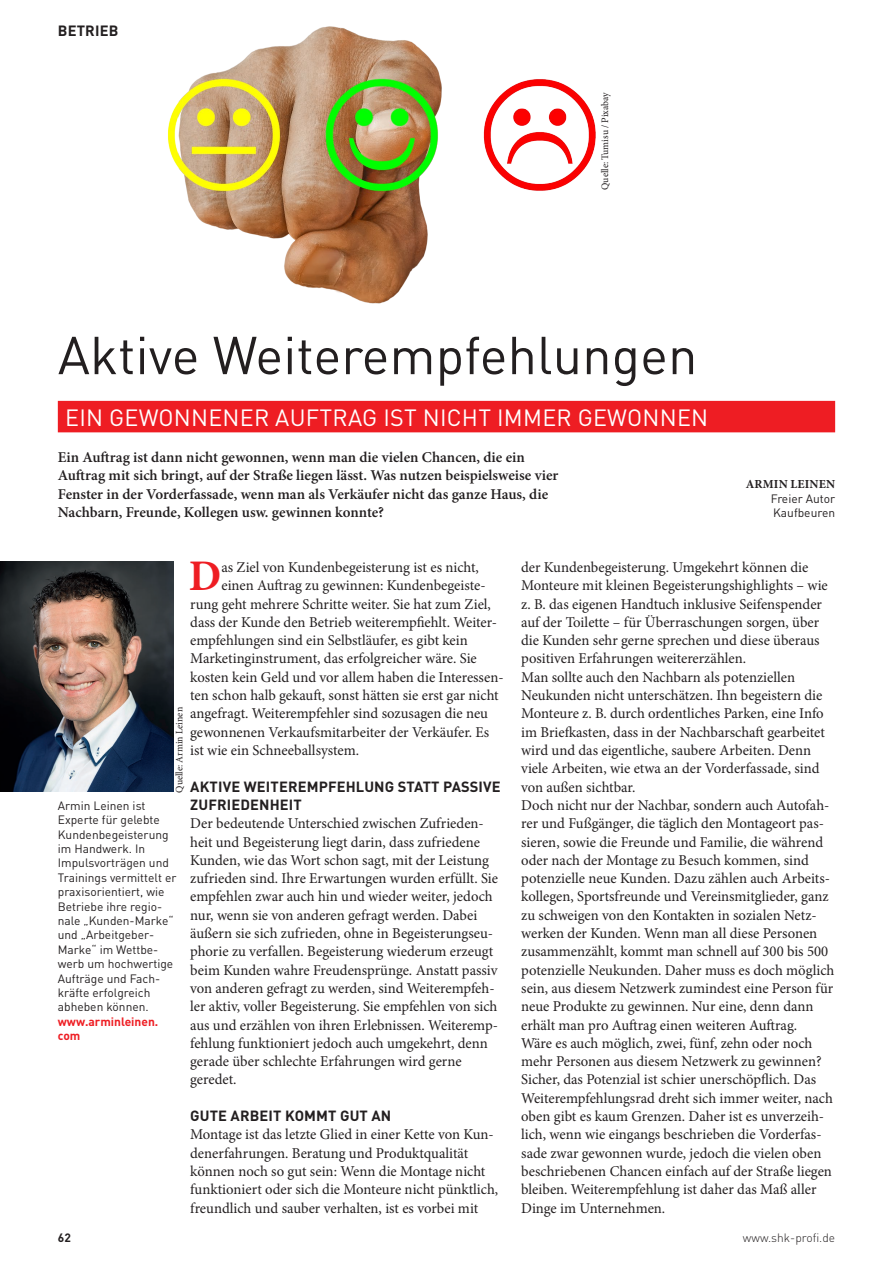
<style>
.page{position:relative;width:893px;height:1263px;background:#fff}
.page>*{position:absolute;margin:0;border:0;box-sizing:border-box;transform-origin:0 0}
.t1{font:52.5px "DIN Pro";color:#231f20}
.t2{font:700 43.65px "Minion Pro";color:#ee1d23}
.t3{font:23.25px "DIN Pro";letter-spacing:.01em;color:#fff}
.t4{font:15px/18.3px "Minion Pro";color:#231f20}
.t5{font:600 15px/18.3px "Minion Pro";color:#231f20}
.t6{font:700 14.7px/18.3px "DIN Pro";letter-spacing:.01em;color:#231f20}
.t7{font:700 12.3px "Minion Pro";letter-spacing:.01em;color:#231f20}
.t8{font:12px/14.4px "DIN Pro";color:#231f20}
.t9{font:700 12px/14.4px "DIN Pro";color:#ee1d23}
.t10{font:300 12px "DIN Pro";color:#231f20}
.t11{font:700 12px "DIN Pro";color:#231f20}
.t12{font:9.9px "Minion Pro";color:#231f20}
</style>
<div class="page">
<img style="left:0;top:561px;width:173px;height:231px">
<img style="left:168px;top:26px;width:428px;height:278px">
<div style="left:58px;top:401px;width:777px;height:31px;background:#ee1d23"></div>
<p class="t6" style="left:58px;top:20px;width:62px">BETRIEB</p>
<p class="t12" style="left:598px;top:190px;width:99px;rotate:-90deg">Quelle: Tumisu / Pixabay</p>
<h1 class="t1" style="left:58px;top:319px;width:641px">Aktive Weiterempfehlungen</h1>
<h3 class="t3" style="left:65px;top:401px;width:645px">EIN GEWONNENER AUFTRAG IST NICHT IMMER GEWONNEN</h3>
<p class="t5" style="left:58px;top:448px;width:502px">Ein Auftrag ist dann nicht gewonnen, wenn man die vielen Chancen, die ein Auftrag mit sich bringt, auf der Straße liegen lässt. Was nutzen beispielsweise vier Fenster in der Vorderfassade, wenn man als Verkäufer nicht das ganze Haus, die Nachbarn, Freunde, Kollegen usw. gewinnen konnte?</p>
<p class="t7" style="left:746px;top:476px;width:91px">ARMIN LEINEN</p>
<p class="t8" style="left:771px;top:491px;width:66px">Freier Autor<br>Kaufbeuren</p>
<h2 class="t2" style="left:189px;top:546px;width:34px">D</h2>
<p class="t4" style="left:221px;top:558px;width:259px">as Ziel von Kundenbegeisterung ist es nicht,</p>
<p class="t4" style="left:221px;top:576px;width:266px">einen Auftrag zu gewinnen: Kundenbegeiste-</p>
<p class="t4" style="left:190px;top:595px;width:302px">rung geht mehrere Schritte weiter. Sie hat zum Ziel,</p>
<p class="t4" style="left:190px;top:613px;width:308px">dass der Kunde den Betrieb weiterempfiehlt. Weiter-</p>
<p class="t4" style="left:190px;top:631px;width:279px">empfehlungen sind ein Selbstläufer, es gibt kein</p>
<p class="t4" style="left:190px;top:650px;width:288px">Marketinginstrument, das erfolgreicher wäre. Sie</p>
<p class="t4" style="left:190px;top:668px;width:315px">kosten kein Geld und vor allem haben die Interessen-</p>
<p class="t4" style="left:190px;top:686px;width:310px">ten schon halb gekauft, sonst hätten sie erst gar nicht</p>
<p class="t4" style="left:190px;top:704px;width:299px">angefragt. Weiterempfehler sind sozusagen die neu</p>
<p class="t4" style="left:190px;top:723px;width:301px">gewonnenen Verkaufsmitarbeiter der Verkäufer. Es</p>
<p class="t4" style="left:190px;top:741px;width:170px">ist wie ein Schneeballsystem.</p>
<p class="t6" style="left:190px;top:776px;width:312px">AKTIVE WEITEREMPFEHLUNG STATT PASSIVE<br>ZUFRIEDENHEIT</p>
<p class="t4" style="left:190px;top:814px;width:309px">Der bedeutende Unterschied zwischen Zufrieden&shy;heit und Begeisterung liegt darin, dass zufriedene Kunden, wie das Wort schon sagt, mit der Leistung zufrieden sind. Ihre Erwartungen wurden erfüllt. Sie empfehlen zwar auch hin und wieder weiter, jedoch nur, wenn sie von anderen gefragt werden. Dabei äußern sie sich zufrieden, ohne in Begeisterungseu&shy;phorie zu verfallen. Begeisterung wiederum erzeugt beim Kunden wahre Freudensprünge. Anstatt passiv von anderen gefragt zu werden, sind Weiterempfeh&shy;ler aktiv, voller Begeisterung. Sie empfehlen von sich aus und erzählen von ihren Erlebnissen. Weiteremp&shy;fehlung funktioniert jedoch auch umgekehrt, denn gerade über schlechte Erfahrungen wird gerne geredet.</p>
<p class="t6" style="left:190px;top:1106px;width:203px">GUTE ARBEIT KOMMT GUT AN</p>
<p class="t4" style="left:190px;top:1125px;width:310px">Montage ist das letzte Glied in einer Kette von Kun&shy;denerfahrungen. Beratung und Produktqualität können noch so gut sein: Wenn die Montage nicht funktioniert oder sich die Monteure nicht pünktlich, freundlich und sauber verhalten, ist es vorbei mit</p>
<p class="t12" style="left:173px;top:793px;width:87px;rotate:-90deg">Quelle: Armin Leinen</p>
<p class="t8" style="left:58px;top:798px;width:120px">Armin Leinen ist<br>Experte für gelebte<br>Kundenbegeisterung im Handwerk. In<br>Impulsvorträgen und<br>Trainings vermittelt er praxisorientiert, wie<br>Betriebe ihre regio&shy;nale „Kunden-Marke“ und „Arbeitgeber-<br>Marke“ im Wettbe&shy;werb um hochwertige<br>Aufträge und Fach&shy;kräfte erfolgreich abheben können.</p>
<p class="t9" style="left:58px;top:1014px;width:102px">www.arminleinen. com</p>
<p class="t4" style="left:521px;top:558px;width:315px">der Kundenbegeisterung. Umgekehrt können die Monteure mit kleinen Begeisterungshighlights – wie z. B. das eigenen Handtuch inklusive Seifenspender auf der Toilette – für Überraschungen sorgen, über die Kunden sehr gerne sprechen und diese überaus positiven Erfahrungen weitererzählen.<br>Man sollte auch den Nachbarn als potenziellen Neukunden nicht unterschätzen. Ihn begeistern die Monteure z. B. durch ordentliches Parken, eine Info im Briefkasten, dass in der Nachbarschaft gearbeitet wird und das eigentliche, saubere Arbeiten. Denn viele Arbeiten, wie etwa an der Vorderfassade, sind von außen sichtbar.<br>Doch nicht nur der Nachbar, sondern auch Autofah&shy;rer und Fußgänger, die täglich den Montageort pas&shy;sieren, sowie die Freunde und Familie, die während oder nach der Montage zu Besuch kommen, sind potenzielle neue Kunden. Dazu zählen auch Arbeits&shy;kollegen, Sportsfreunde und Vereinsmitglieder, ganz zu schweigen von den Kontakten in sozialen Netz&shy;werken der Kunden. Wenn man all diese Personen zusammenzählt, kommt man schnell auf 300 bis 500 potenzielle Neukunden. Daher muss es doch möglich sein, aus diesem Netzwerk zumindest eine Person für neue Produkte zu gewinnen. Nur eine, denn dann erhält man pro Auftrag einen weiteren Auftrag.<br>Wäre es auch möglich, zwei, fünf, zehn oder noch mehr Personen aus diesem Netzwerk zu gewinnen?<br>Sicher, das Potenzial ist schier unerschöpflich. Das Weiterempfehlungsrad dreht sich immer weiter, nach oben gibt es kaum Grenzen. Daher ist es unverzeih&shy;lich, wenn wie eingangs beschrieben die Vorderfas&shy;sade zwar gewonnen wurde, jedoch die vielen oben beschriebenen Chancen einfach auf der Straße liegen bleiben. Weiterempfehlung ist daher das Maß aller Dinge im Unternehmen.</p>
<p class="t11" style="left:58px;top:1230px;width:15px">62</p>
<p class="t10" style="left:743px;top:1230px;width:94px">www.shk-profi.de</p>
</div>
